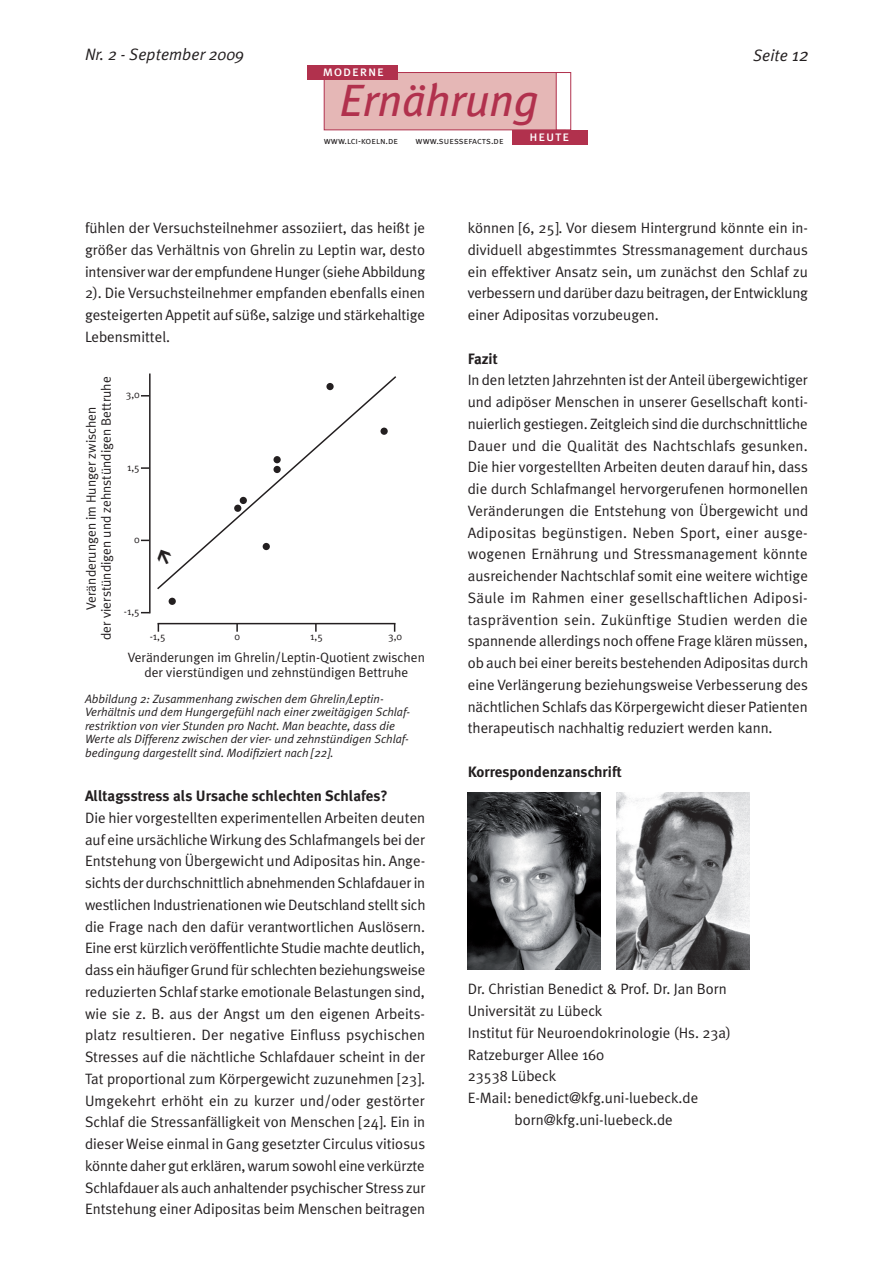
<style>
.page{position:relative;width:893px;height:1263px;background:#fff}
.page>*{position:absolute;margin:0;border:0;box-sizing:border-box;transform-origin:0 0}
.t1{font:italic 45.3px "Meta Plus";color:#b1314d}
.t2{font:italic 16.5px "Meta Plus Normal";color:#231f20}
.t3{font:15px/21.8px "Meta Plus Normal";color:#231f20;text-align:justify}
.t4{font:700 15px "Meta Plus";color:#231f20}
.t5{font:14.25px "Meta Plus Book Caps";letter-spacing:.055em;color:#fff}
.t6{font:13.5px/15px "Meta Plus Normal";color:#231f20;text-align:center}
.t7{font:italic 12px/13.5px "Meta Plus Normal";color:#231f20}
.t8{font:10.5px "Meta Plus Normal";color:#231f20}
.t9{font:9.6px "Meta Plus Normal Caps";color:#231f20}
.s1{font-size:18px}
</style>
<div class="page">
<div style="left:512px;top:130px;width:75px;height:15px;background:#b1314d"></div>
<div style="left:324px;top:72px;width:241px;height:58px;background:#e5b7b6;border:1px solid #b1314d"></div>
<div style="left:556px;top:72px;width:15px;height:58px;background:#fff;border:1px solid #b1314d"></div>
<div style="left:308px;top:65px;width:90px;height:15px;background:#b1314d"></div>
<svg style="left:141px;top:467px;width:8px;height:2px"></svg>
<hr style="left:149px;top:373px;width:2px;height:240px;background:#231f20">
<hr style="left:158px;top:623px;width:237px;height:1px;background:#231f20">
<svg style="left:236px;top:624px;width:2px;height:8px"></svg>
<svg style="left:315px;top:624px;width:2px;height:8px"></svg>
<svg style="left:157px;top:376px;width:240px;height:214px"></svg>
<div style="left:326px;top:383px;width:8px;height:7px;background:#231f20;border-radius:50%"></div>
<div style="left:380px;top:428px;width:8px;height:7px;background:#231f20;border-radius:50%"></div>
<div style="left:273px;top:456px;width:8px;height:7px;background:#231f20;border-radius:50%"></div>
<div style="left:273px;top:466px;width:8px;height:7px;background:#231f20;border-radius:50%"></div>
<div style="left:240px;top:497px;width:7px;height:7px;background:#231f20;border-radius:50%"></div>
<div style="left:234px;top:505px;width:7px;height:7px;background:#231f20;border-radius:50%"></div>
<div style="left:263px;top:543px;width:7px;height:7px;background:#231f20;border-radius:50%"></div>
<div style="left:169px;top:598px;width:7px;height:7px;background:#231f20;border-radius:50%"></div>
<img style="left:468px;top:792px;width:133px;height:177px">
<img style="left:617px;top:792px;width:133px;height:177px">
<svg style="left:157px;top:546px;width:16px;height:20px"></svg>
<p class="t2" style="left:85px;top:45px;width:161px">Nr. 2 - September 2009</p>
<p class="t2" style="left:753px;top:46px;width:57px">Seite <span class="s1">12</span></p>
<p class="t5" style="left:323px;top:63px;width:63px">moderne</p>
<h1 class="t1" style="left:339px;top:74px;width:201px">Ernährung</h1>
<p class="t9" style="left:324px;top:135px;width:76px">www.lci-koeln.de</p>
<p class="t9" style="left:416px;top:135px;width:90px">www.suessefacts.de</p>
<p class="t5" style="left:530px;top:128px;width:41px">heute</p>
<p class="t3" style="left:85px;top:217px;width:342px">fühlen der Versuchsteilnehmer assoziiert, das heißt je größer das Verhältnis von Ghrelin zu Leptin war, desto intensiver war der empfundene Hunger (siehe Abbildung 2). Die Versuchsteilnehmer empfanden ebenfalls einen gesteigerten Appetit auf süße, salzige und stärkehaltige Lebensmittel.</p>
<p class="t6" style="left:83px;top:640px;width:265px;rotate:-90deg">Veränderungen im Hunger zwischen<br>der vierstündigen und zehnstündigen Bettruhe</p>
<p class="t8" style="left:126px;top:389px;width:16px">3,0</p>
<p class="t8" style="left:127px;top:461px;width:14px">1,5</p>
<p class="t8" style="left:134px;top:533px;width:7px">0</p>
<p class="t8" style="left:124px;top:605px;width:17px">-1,5</p>
<p class="t8" style="left:150px;top:630px;width:17px">-1,5</p>
<p class="t8" style="left:234px;top:630px;width:7px">0</p>
<p class="t8" style="left:310px;top:630px;width:14px">1,5</p>
<p class="t8" style="left:388px;top:630px;width:16px">3,0</p>
<p class="t6" style="left:128px;top:650px;width:299px">Veränderungen im Ghrelin/Leptin-Quotient zwischen der vierstündigen und zehnstündigen Bettruhe</p>
<p class="t7" style="left:85px;top:692px;width:327px">Abbildung 2: Zusammenhang zwischen dem Ghrelin/Leptin-Verhältnis und dem Hungergefühl nach einer zweitägigen Schlaf&shy;restriktion von vier Stunden pro Nacht. Man beachte, dass die Werte als Differenz zwischen der vier- und zehnstündigen Schlaf&shy;bedingung dargestellt sind. Modifiziert nach [22].</p>
<p class="t4" style="left:85px;top:787px;width:304px">Alltagsstress als Ursache schlechten Schlafes?</p>
<p class="t3" style="left:85px;top:807px;width:342px">Die hier vorgestellten experimentellen Arbeiten deuten auf eine ursächliche Wirkung des Schlafmangels bei der Entstehung von Übergewicht und Adipositas hin. Ange&shy;sichts der durchschnittlich abnehmenden Schlafdauer in westlichen Industrienationen wie Deutschland stellt sich die Frage nach den dafür verantwortlichen Auslösern.<br>Eine erst kürzlich veröffentlichte Studie machte deutlich, dass ein häufiger Grund für schlechten beziehungsweise reduzierten Schlaf starke emotionale Belastungen sind, wie sie z. B. aus der Angst um den eigenen Arbeits&shy;platz resultieren. Der negative Einfluss psychischen Stresses auf die nächtliche Schlafdauer scheint in der Tat proportional zum Körpergewicht zuzunehmen [23].<br>Umgekehrt erhöht ein zu kurzer und/oder gestörter Schlaf die Stressanfälligkeit von Menschen [24]. Ein in dieser Weise einmal in Gang gesetzter Circulus vitiosus könnte daher gut erklären, warum sowohl eine verkürzte Schlafdauer als auch anhaltender psychischer Stress zur Entstehung einer Adipositas beim Menschen beitragen</p>
<p class="t3" style="left:468px;top:217px;width:342px">können [6, 25]. Vor diesem Hintergrund könnte ein in&shy;dividuell abgestimmtes Stressmanagement durchaus ein effektiver Ansatz sein, um zunächst den Schlaf zu verbessern und darüber dazu beitragen, der Entwicklung einer Adipositas vorzubeugen.</p>
<p class="t4" style="left:468px;top:350px;width:32px">Fazit</p>
<p class="t3" style="left:468px;top:369px;width:342px">In den letzten Jahrzehnten ist der Anteil übergewichtiger und adipöser Menschen in unserer Gesellschaft konti&shy;nuierlich gestiegen. Zeitgleich sind die durchschnittliche Dauer und die Qualität des Nachtschlafs gesunken.<br>Die hier vorgestellten Arbeiten deuten darauf hin, dass die durch Schlafmangel hervorgerufenen hormonellen Veränderungen die Entstehung von Übergewicht und Adipositas begünstigen. Neben Sport, einer ausge&shy;wogenen Ernährung und Stressmanagement könnte ausreichender Nachtschlaf somit eine weitere wichtige Säule im Rahmen einer gesellschaftlichen Adiposi&shy;tasprävention sein. Zukünftige Studien werden die spannende allerdings noch offene Frage klären müssen, ob auch bei einer bereits bestehenden Adipositas durch eine Verlängerung beziehungsweise Verbesserung des nächtlichen Schlafs das Körpergewicht dieser Patienten therapeutisch nachhaltig reduziert werden kann.</p>
<p class="t4" style="left:468px;top:763px;width:155px">Korrespondenzanschrift</p>
<p class="t3" style="left:468px;top:978px;width:261px">Dr. Christian Benedict &amp; Prof. Dr. Jan Born</p>
<p class="t3" style="left:468px;top:1000px;width:136px">Universität zu Lübeck</p>
<p class="t3" style="left:468px;top:1021px;width:265px">Institut für Neuroendokrinologie (Hs. 23a)</p>
<p class="t3" style="left:468px;top:1043px;width:138px">Ratzeburger Allee 160</p>
<p class="t3" style="left:468px;top:1065px;width:90px">23538 Lübeck</p>
<p class="t3" style="left:468px;top:1087px;width:232px">E-Mail: benedict@kfg.uni-luebeck.de</p>
<p class="t3" style="left:514px;top:1108px;width:160px">born@kfg.uni-luebeck.de</p>
</div>
